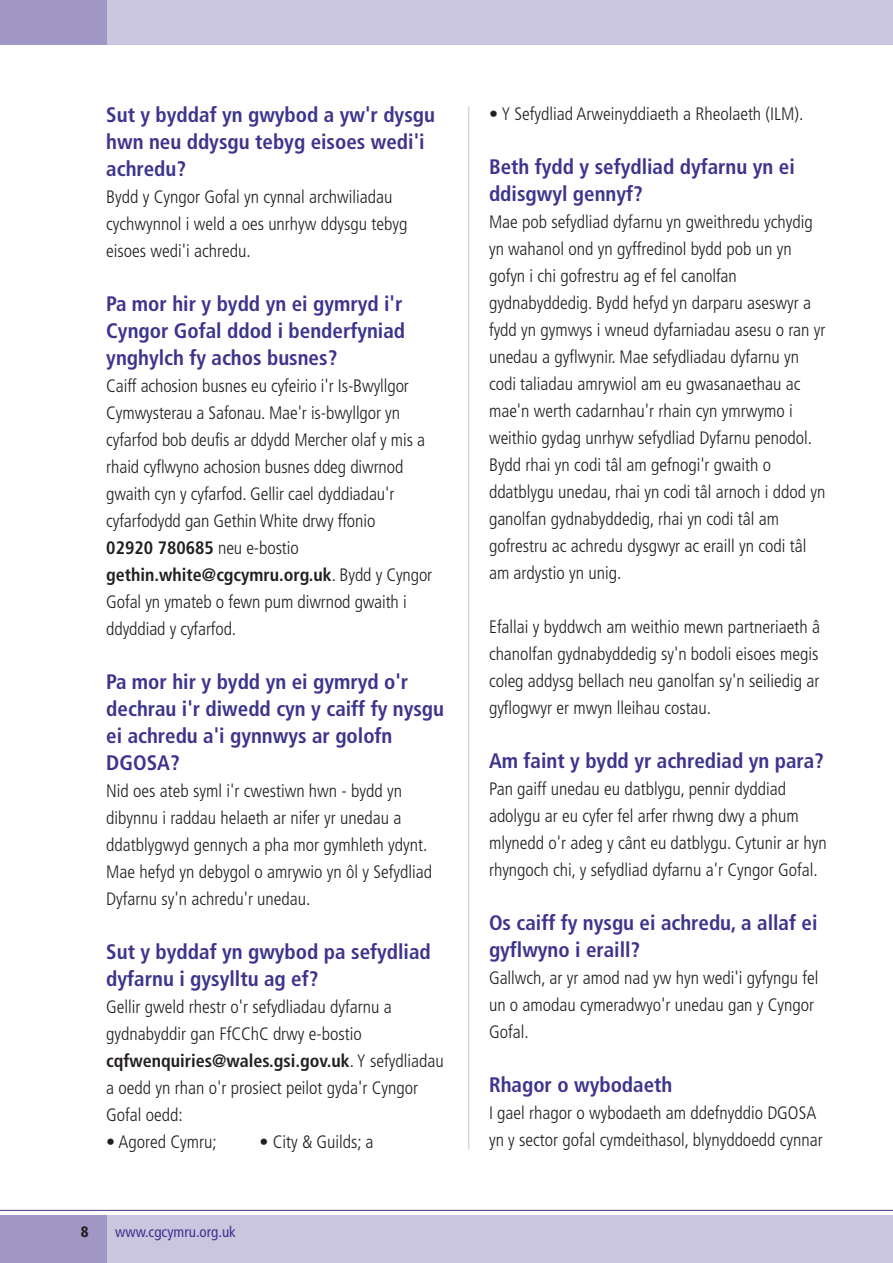
<style>
.page{position:relative;width:893px;height:1263px;background:#fff}
.page>*{position:absolute;margin:0;border:0;box-sizing:border-box;transform-origin:0 0}
.t1{font:700 condensed 21px/27px "Frutiger";color:#3e348d}
.t2{font:300 condensed 18px/27px "Frutiger";color:#231f20}
.t3{font:condensed 15px "Frutiger";color:#3e348d}
.t4{font:900 condensed 15px "Frutiger";color:#231f20}
.s1{font-weight:700}
</style>
<div class="page">
<div style="left:0;top:0;width:893px;height:44px;background:#cbc6e0"></div>
<div style="left:0;top:0;width:106px;height:44px;background:#a197c5"></div>
<div style="left:0;top:1215px;width:893px;height:48px;background:#cbc6e0"></div>
<div style="left:0;top:1215px;width:106px;height:48px;background:#a197c5"></div>
<hr style="left:0;top:1210px;width:893px;height:1px;background:#3e348d">
<hr style="left:469px;top:106px;width:1px;height:1043px;background:#d8b9d4">
<p class="t1" style="left:106px;top:103px;width:330px">Sut y byddaf yn gwybod a yw'r dysgu hwn neu ddysgu tebyg eisoes wedi'i achredu?</p>
<p class="t2" style="left:106px;top:185px;width:303px">Bydd y Cyngor Gofal yn cynnal archwiliadau cychwynnol i weld a oes unrhyw ddysgu tebyg eisoes wedi'i achredu.</p>
<p class="t1" style="left:106px;top:292px;width:300px">Pa mor hir y bydd yn ei gymryd i'r<br>Cyngor Gofal ddod i benderfyniad ynghylch fy achos busnes?</p>
<p class="t2" style="left:106px;top:374px;width:327px">Caiff achosion busnes eu cyfeirio i'r Is-Bwyllgor Cymwysterau a Safonau. Mae'r is-bwyllgor yn cyfarfod bob deufis ar ddydd Mercher olaf y mis a rhaid cyflwyno achosion busnes ddeg diwrnod gwaith cyn y cyfarfod. Gellir cael dyddiadau'r cyfarfodydd gan Gethin White drwy ffonio<br><span class="s1">02920 780685</span> neu e-bostio <span class="s1">gethin.white@cgcymru.org.uk</span>. Bydd y Cyngor Gofal yn ymateb o fewn pum diwrnod gwaith i ddyddiad y cyfarfod.</p>
<p class="t1" style="left:106px;top:670px;width:339px">Pa mor hir y bydd yn ei gymryd o'r dechrau i'r diwedd cyn y caiff fy nysgu ei achredu a'i gynnwys ar golofn<br>DGOSA?</p>
<p class="t2" style="left:106px;top:779px;width:327px">Nid oes ateb syml i'r cwestiwn hwn - bydd yn dibynnu i raddau helaeth ar nifer yr unedau a ddatblygwyd gennych a pha mor gymhleth ydynt.<br>Mae hefyd yn debygol o amrywio yn ôl y Sefydliad Dyfarnu sy'n achredu'r unedau.</p>
<p class="t1" style="left:106px;top:940px;width:326px">Sut y byddaf yn gwybod pa sefydliad dyfarnu i gysylltu ag ef?</p>
<p class="t2" style="left:106px;top:995px;width:339px">Gellir gweld rhestr o'r sefydliadau dyfarnu a gydnabyddir gan FfCChC drwy e-bostio <span class="s1">cqfwenquiries@wales.gsi.gov.uk</span>. Y sefydliadau a oedd yn rhan o'r prosiect peilot gyda'r Cyngor Gofal oedd:</p>
<p class="t2" style="left:106px;top:1130px;width:112px">• Agored Cymru;</p>
<p class="t2" style="left:259px;top:1130px;width:116px">• City &amp; Guilds; a</p>
<p class="t4" style="left:81px;top:1225px;width:9px">8</p>
<p class="t3" style="left:115px;top:1225px;width:122px">www.cgcymru.org.uk</p>
<p class="t2" style="left:489px;top:101px;width:316px">• Y Sefydliad Arweinyddiaeth a Rheolaeth (ILM).</p>
<p class="t1" style="left:489px;top:155px;width:307px">Beth fydd y sefydliad dyfarnu yn ei ddisgwyl gennyf?</p>
<p class="t2" style="left:489px;top:209px;width:338px">Mae pob sefydliad dyfarnu yn gweithredu ychydig yn wahanol ond yn gyffredinol bydd pob un yn gofyn i chi gofrestru ag ef fel canolfan gydnabyddedig. Bydd hefyd yn darparu aseswyr a fydd yn gymwys i wneud dyfarniadau asesu o ran yr unedau a gyflwynir. Mae sefydliadau dyfarnu yn codi taliadau amrywiol am eu gwasanaethau ac mae'n werth cadarnhau'r rhain cyn ymrwymo i weithio gydag unrhyw sefydliad Dyfarnu penodol.<br>Bydd rhai yn codi tâl am gefnogi'r gwaith o ddatblygu unedau, rhai yn codi tâl arnoch i ddod yn ganolfan gydnabyddedig, rhai yn codi tâl am gofrestru ac achredu dysgwyr ac eraill yn codi tâl am ardystio yn unig.</p>
<p class="t2" style="left:489px;top:614px;width:333px;text-align:justify">Efallai y byddwch am weithio mewn partneriaeth â chanolfan gydnabyddedig sy'n bodoli eisoes megis coleg addysg bellach neu ganolfan sy'n seiliedig ar gyflogwyr er mwyn lleihau costau.</p>
<p class="t1" style="left:489px;top:749px;width:336px">Am faint y bydd yr achrediad yn para?</p>
<p class="t2" style="left:489px;top:776px;width:339px">Pan gaiff unedau eu datblygu, pennir dyddiad adolygu ar eu cyfer fel arfer rhwng dwy a phum mlynedd o'r adeg y cânt eu datblygu. Cytunir ar hyn rhyngoch chi, y sefydliad dyfarnu a'r Cyngor Gofal.</p>
<p class="t1" style="left:489px;top:911px;width:330px">Os caiff fy nysgu ei achredu, a allaf ei gyflwyno i eraill?</p>
<p class="t2" style="left:489px;top:965px;width:331px">Gallwch, ar yr amod nad yw hyn wedi'i gyfyngu fel un o amodau cymeradwyo'r unedau gan y Cyngor<br>Gofal.</p>
<p class="t1" style="left:489px;top:1073px;width:185px">Rhagor o wybodaeth</p>
<p class="t2" style="left:489px;top:1100px;width:335px">I gael rhagor o wybodaeth am ddefnyddio DGOSA yn y sector gofal cymdeithasol, blynyddoedd cynnar</p>
</div>
